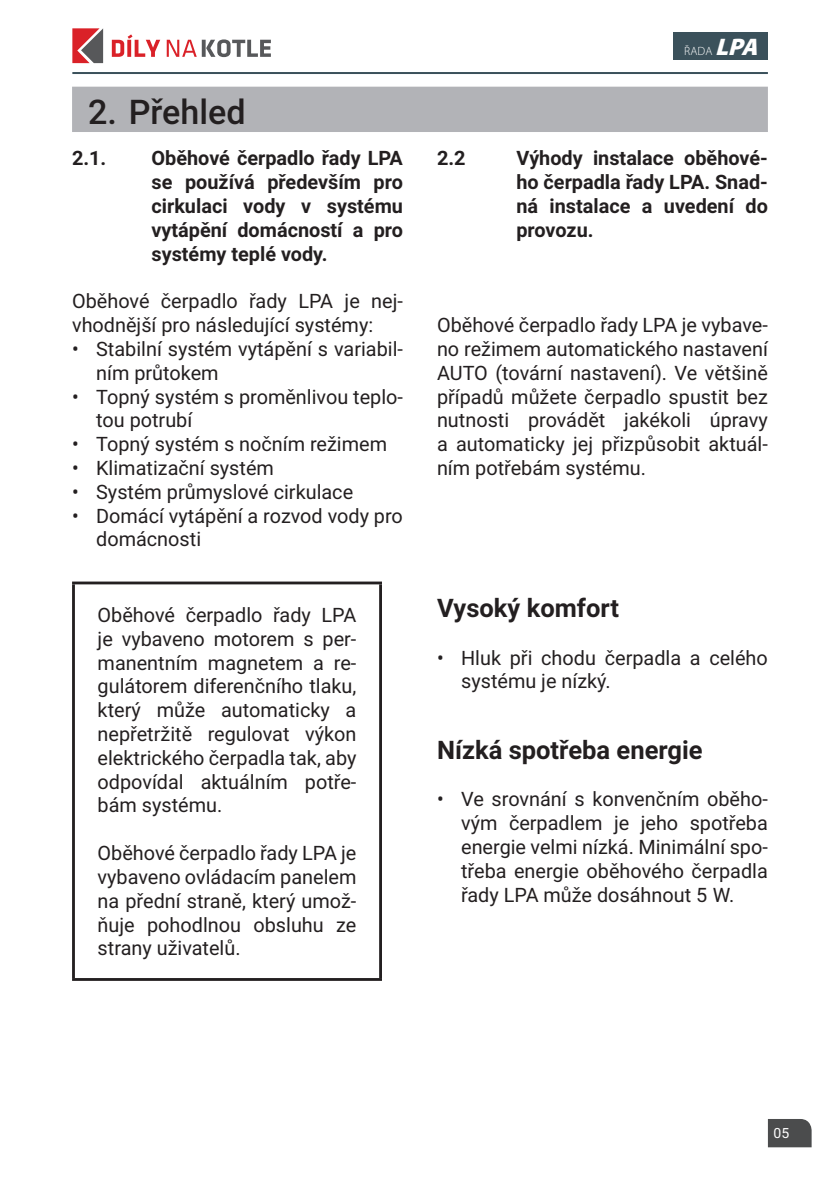
<style>
.page{position:relative;width:840px;height:1191px;background:#fff}
.page>*{position:absolute;margin:0;border:0;box-sizing:border-box;transform-origin:0 0}
.t1{font:500 34px "Roboto";color:#231f20}
.t2{font:700 25.6px "Roboto";color:#231f20}
.t3{font:19.8px/23.8px "Roboto";color:#231f20}
.t4{font:700 19.8px/23.8px "Roboto";color:#231f20;text-align:justify}
.t5{font:14px "Roboto";color:#fff}
.t6{font:300 12px "Myriad Pro";color:#fff}
.s1{font-weight:900;font-style:italic;font-size:24px}
</style>
<div class="page">
<svg style="left:767px;top:1119px;width:44px;height:28px"></svg>
<hr style="left:72px;top:72px;width:695px;height:2px;background:#3b515b">
<div style="left:673px;top:32px;width:94px;height:27px;background:#3b515b"></div>
<div style="left:72px;top:87px;width:695px;height:45px;background:#b2b3b7"></div>
<hr style="left:72px;top:581px;width:310px;height:3px;background:#231f20">
<hr style="left:72px;top:584px;width:3px;height:394px;background:#231f20">
<hr style="left:379px;top:584px;width:3px;height:394px;background:#231f20">
<hr style="left:72px;top:978px;width:310px;height:3px;background:#231f20">
<svg style="left:72px;top:28px;width:31px;height:35px"></svg>
<svg style="left:112px;top:34px;width:48px;height:23px"></svg>
<svg style="left:167px;top:39px;width:104px;height:18px"></svg>
<h1 class="t1" style="left:88px;top:88px;width:159px">2. Přehled</h1>
<p class="t4" style="left:72px;top:146px;width:36px">2.1.</p>
<p class="t4" style="left:151px;top:146px;width:253px">Oběhové čerpadlo řady LPA se používá především pro cirkulaci vody v systému vytápění domácností a pro systémy teplé vody.</p>
<p class="t3" style="left:72px;top:288px;width:332px">Oběhové čerpadlo řady LPA je nej&shy;vhodnější pro následující systémy:</p>
<p class="t3" style="left:96px;top:336px;width:308px;text-indent:-24px">• Stabilní systém vytápění s variabil&shy;ním průtokem</p>
<p class="t3" style="left:96px;top:384px;width:308px;text-indent:-24px">• Topný systém s proměnlivou teplo&shy;tou potrubí</p>
<p class="t3" style="left:72px;top:431px;width:316px">• Topný systém s nočním režimem</p>
<p class="t3" style="left:72px;top:455px;width:203px">• Klimatizační systém</p>
<p class="t3" style="left:72px;top:479px;width:282px">• Systém průmyslové cirkulace</p>
<p class="t3" style="left:96px;top:503px;width:308px;text-indent:-24px">• Domácí vytápění a rozvod vody pro domácnosti</p>
<p class="t3" style="left:98px;top:602px;width:260px;text-align:justify">Oběhové čerpadlo řady LPA je vybaveno motorem s per&shy;manentním magnetem a re&shy;gulátorem diferenčního tlaku, který může automaticky a nepřetržitě regulovat výkon elektrického čerpadla tak, aby odpovídal aktuálním potře&shy;bám systému.</p>
<p class="t3" style="left:98px;top:840px;width:260px;text-align:justify">Oběhové čerpadlo řady LPA je vybaveno ovládacím panelem na přední straně, který umož&shy;ňuje pohodlnou obsluhu ze strany uživatelů.</p>
<p class="t6" style="left:683px;top:44px;width:83px">ŘADA <span class="s1">LPA</span></p>
<p class="t4" style="left:437px;top:146px;width:30px">2.2</p>
<p class="t4" style="left:516px;top:146px;width:253px">Výhody instalace oběhové&shy;ho čerpadla řady LPA. Snad&shy;ná instalace a uvedení do provozu.</p>
<p class="t3" style="left:437px;top:312px;width:332px;text-align:justify">Oběhové čerpadlo řady LPA je vybave&shy;no režimem automatického nastavení AUTO (tovární nastavení). Ve většině případů můžete čerpadlo spustit bez nutnosti provádět jakékoli úpravy a automaticky jej přizpůsobit aktuál&shy;ním potřebám systému.</p>
<p class="t2" style="left:437px;top:590px;width:183px">Vysoký komfort</p>
<p class="t3" style="left:461px;top:645px;width:308px;text-indent:-24px">• Hluk při chodu čerpadla a celého systému je nízký.</p>
<p class="t2" style="left:437px;top:732px;width:267px">Nízká spotřeba energie</p>
<p class="t3" style="left:461px;top:787px;width:308px;text-align:justify;text-indent:-24px">• Ve srovnání s konvenčním oběho&shy;vým čerpadlem je jeho spotřeba energie velmi nízká. Minimální spo&shy;třeba energie oběhového čerpadla řady LPA může dosáhnout 5 W.</p>
<p class="t5" style="left:773px;top:1123px;width:17px">05</p>
</div>
